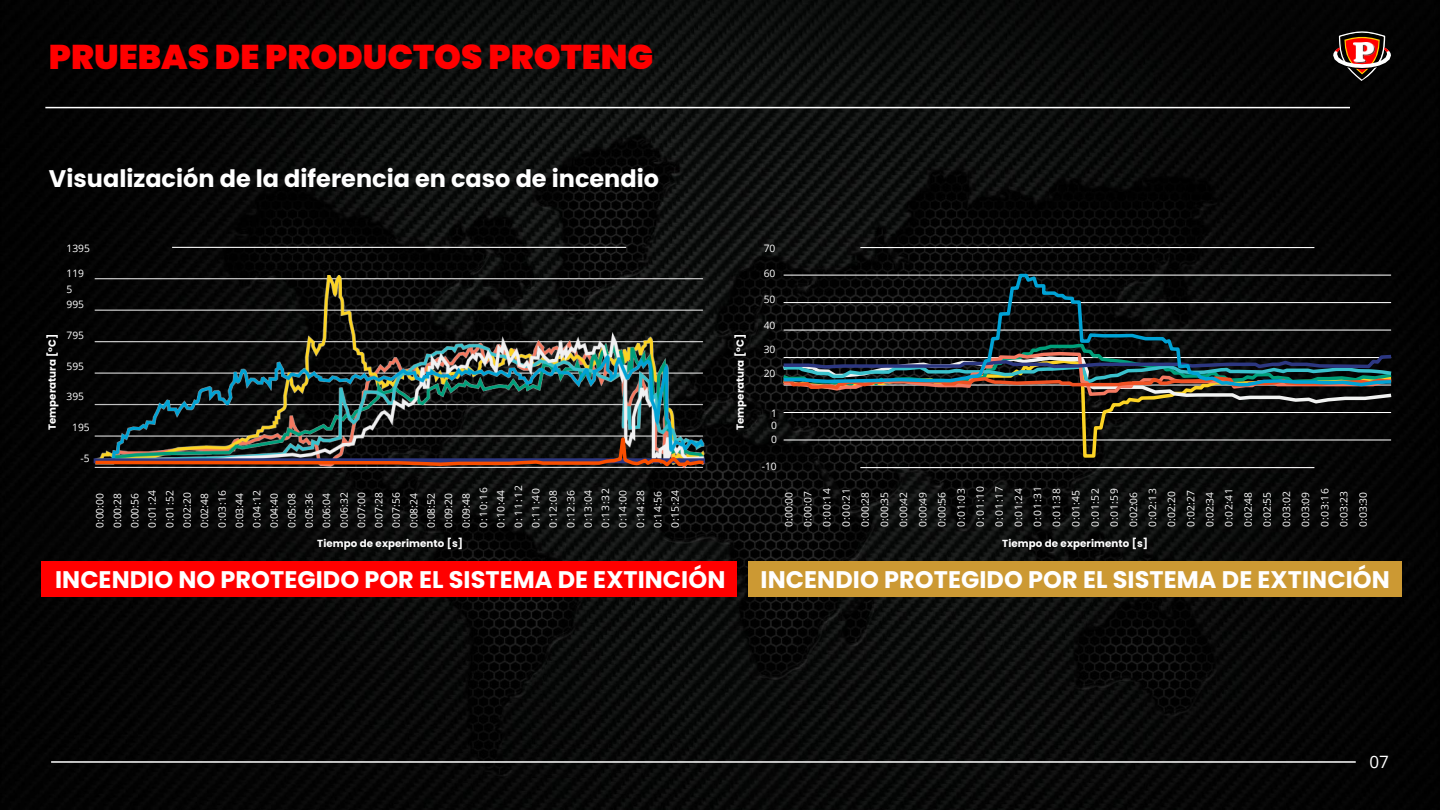
<style>
.page{position:relative;width:1440px;height:810px;background:#fff}
.page>*{position:absolute;margin:0;border:0;box-sizing:border-box;transform-origin:0 0}
.t1{font:900 34.2px "Poppins";color:#f00}
.t2{font:700 24px "Poppins";color:#fff}
.t3{font:17px "Open Sans";color:#fff}
.t4{font:10.3px "Open Sans";letter-spacing:.015em;color:#fff}
.t5{font:700 10.3px "Poppins";letter-spacing:.01em;color:#fff}
</style>
<div class="page">
<img style="left:1px;top:0;width:1438px;height:809px">
<svg style="left:1333px;top:31px;width:58px;height:50px;background:#5d392f"></svg>
<img style="left:1354px;top:42px;width:20px;height:20px">
<hr style="left:172px;top:247px;width:454px;height:1px;background:#fff">
<hr style="left:51px;top:761px;width:1305px;height:2px;background:#fff">
<div style="left:748px;top:561px;width:654px;height:36px;background:#c93"></div>
<hr style="left:860px;top:247px;width:454px;height:1px;background:#fff">
<hr style="left:860px;top:467px;width:454px;height:1px;background:#fff">
<img style="left:94px;top:275px;width:611px;height:155px">
<svg style="left:92px;top:430px;width:615px;height:39px;background:#463d36"></svg>
<hr style="left:45px;top:107px;width:1305px;height:1px;background:#fff">
<svg style="left:779px;top:405px;width:616px;height:54px;background:#151512"></svg>
<svg style="left:779px;top:342px;width:616px;height:63px;background:#292620"></svg>
<svg style="left:780px;top:272px;width:615px;height:116px;background:#1f2627"></svg>
<div style="left:83px;top:561px;width:654px;height:36px;background:#f00"></div>
<div style="left:41px;top:561px;width:654px;height:36px;background:#f00"></div>
<p class="t1" style="left:49px;top:33px;width:606px">PRUEBAS DE PRODUCTOS PROTENG</p>
<p class="t2" style="left:49px;top:162px;width:612px">Visualización de la diferencia en caso de incendio</p>
<p class="t4" style="left:67px;top:241px;width:25px">1395</p>
<p class="t4" style="left:67px;top:266px;width:19px">119</p>
<p class="t4" style="left:67px;top:282px;width:7px">5</p>
<p class="t4" style="left:67px;top:297px;width:19px">995</p>
<p class="t4" style="left:67px;top:328px;width:19px">795</p>
<p class="t4" style="left:67px;top:359px;width:19px">595</p>
<p class="t4" style="left:67px;top:389px;width:19px">395</p>
<p class="t4" style="left:72px;top:420px;width:19px">195</p>
<p class="t4" style="left:81px;top:451px;width:11px">-5</p>
<h3 class="t5" style="left:45px;top:430px;width:97px;rotate:-90deg">Temperatura [°C]</h3>
<p class="t5" style="left:733px;top:430px;width:97px;rotate:-90deg">Temperatura [°C]</p>
<p class="t4" style="left:764px;top:241px;width:13px">70</p>
<p class="t4" style="left:764px;top:266px;width:13px">60</p>
<p class="t4" style="left:764px;top:292px;width:13px">50</p>
<p class="t4" style="left:764px;top:318px;width:13px">40</p>
<p class="t4" style="left:764px;top:342px;width:13px">30</p>
<p class="t4" style="left:764px;top:366px;width:13px">20</p>
<p class="t4" style="left:771px;top:406px;width:7px">1</p>
<p class="t4" style="left:771px;top:418px;width:7px">0</p>
<p class="t4" style="left:771px;top:432px;width:7px">0</p>
<p class="t4" style="left:762px;top:459px;width:16px">-10</p>
<p class="t4" style="left:93px;top:528px;width:36px;rotate:-90deg">0:00:00</p>
<p class="t4" style="left:110px;top:528px;width:36px;rotate:-90deg">0:00:28</p>
<p class="t4" style="left:127px;top:528px;width:36px;rotate:-90deg">0:00:56</p>
<p class="t4" style="left:145px;top:528px;width:40px;rotate:-90deg">0:01:24</p>
<p class="t4" style="left:162px;top:528px;width:40px;rotate:-90deg">0:01:52</p>
<p class="t4" style="left:180px;top:528px;width:37px;rotate:-90deg">0:02:20</p>
<p class="t4" style="left:197px;top:528px;width:36px;rotate:-90deg">0:02:48</p>
<p class="t4" style="left:215px;top:528px;width:40px;rotate:-90deg">0:03:16</p>
<p class="t4" style="left:232px;top:528px;width:36px;rotate:-90deg">0:03:44</p>
<p class="t4" style="left:250px;top:528px;width:40px;rotate:-90deg">0:04:12</p>
<p class="t4" style="left:267px;top:528px;width:36px;rotate:-90deg">0:04:40</p>
<p class="t4" style="left:284px;top:528px;width:36px;rotate:-90deg">0:05:08</p>
<p class="t4" style="left:302px;top:528px;width:36px;rotate:-90deg">0:05:36</p>
<p class="t4" style="left:319px;top:528px;width:36px;rotate:-90deg">0:06:04</p>
<p class="t4" style="left:337px;top:528px;width:37px;rotate:-90deg">0:06:32</p>
<h3 class="t4" style="left:354px;top:528px;width:37px;rotate:-90deg">0:07:00</h3>
<p class="t4" style="left:372px;top:528px;width:37px;rotate:-90deg">0:07:28</p>
<p class="t4" style="left:389px;top:528px;width:37px;rotate:-90deg">0:07:56</p>
<p class="t4" style="left:406px;top:528px;width:36px;rotate:-90deg">0:08:24</p>
<p class="t4" style="left:424px;top:528px;width:36px;rotate:-90deg">0:08:52</p>
<p class="t4" style="left:441px;top:528px;width:36px;rotate:-90deg">0:09:20</p>
<p class="t4" style="left:459px;top:528px;width:36px;rotate:-90deg">0:09:48</p>
<p class="t4" style="left:476px;top:528px;width:42px;rotate:-90deg">0:10:16</p>
<p class="t4" style="left:494px;top:528px;width:40px;rotate:-90deg">0:10:44</p>
<p class="t4" style="left:511px;top:528px;width:45px;rotate:-90deg">0:11:12</p>
<p class="t4" style="left:528px;top:528px;width:41px;rotate:-90deg">0:11:40</p>
<p class="t4" style="left:546px;top:528px;width:40px;rotate:-90deg">0:12:08</p>
<p class="t4" style="left:563px;top:528px;width:40px;rotate:-90deg">0:12:36</p>
<p class="t4" style="left:581px;top:528px;width:40px;rotate:-90deg">0:13:04</p>
<p class="t4" style="left:598px;top:528px;width:41px;rotate:-90deg">0:13:32</p>
<p class="t4" style="left:616px;top:528px;width:40px;rotate:-90deg">0:14:00</p>
<p class="t4" style="left:633px;top:528px;width:40px;rotate:-90deg">0:14:28</p>
<p class="t4" style="left:651px;top:528px;width:38px;rotate:-90deg">0:14:56</p>
<p class="t4" style="left:668px;top:528px;width:40px;rotate:-90deg">0:15:24</p>
<p class="t4" style="left:781px;top:527px;width:36px;rotate:-90deg">0:00:00</p>
<p class="t4" style="left:801px;top:527px;width:37px;rotate:-90deg">0:00:07</p>
<p class="t4" style="left:820px;top:527px;width:40px;rotate:-90deg">0:00:14</p>
<p class="t4" style="left:839px;top:527px;width:40px;rotate:-90deg">0:00:21</p>
<p class="t4" style="left:858px;top:527px;width:36px;rotate:-90deg">0:00:28</p>
<p class="t4" style="left:877px;top:527px;width:36px;rotate:-90deg">0:00:35</p>
<p class="t4" style="left:896px;top:527px;width:36px;rotate:-90deg">0:00:42</p>
<p class="t4" style="left:915px;top:527px;width:36px;rotate:-90deg">0:00:49</p>
<p class="t4" style="left:934px;top:527px;width:36px;rotate:-90deg">0:00:56</p>
<p class="t4" style="left:954px;top:527px;width:40px;rotate:-90deg">0:01:03</p>
<p class="t4" style="left:973px;top:527px;width:42px;rotate:-90deg">0:01:10</p>
<p class="t4" style="left:992px;top:527px;width:42px;rotate:-90deg">0:01:17</p>
<p class="t4" style="left:1011px;top:527px;width:40px;rotate:-90deg">0:01:24</p>
<p class="t4" style="left:1030px;top:527px;width:42px;rotate:-90deg">0:01:31</p>
<p class="t4" style="left:1049px;top:527px;width:40px;rotate:-90deg">0:01:38</p>
<p class="t4" style="left:1069px;top:527px;width:38px;rotate:-90deg">0:01:45</p>
<p class="t4" style="left:1088px;top:527px;width:40px;rotate:-90deg">0:01:52</p>
<p class="t4" style="left:1107px;top:527px;width:40px;rotate:-90deg">0:01:59</p>
<p class="t4" style="left:1126px;top:527px;width:36px;rotate:-90deg">0:02:06</p>
<p class="t4" style="left:1145px;top:527px;width:40px;rotate:-90deg">0:02:13</p>
<p class="t4" style="left:1164px;top:527px;width:37px;rotate:-90deg">0:02:20</p>
<p class="t4" style="left:1183px;top:527px;width:38px;rotate:-90deg">0:02:27</p>
<p class="t4" style="left:1203px;top:527px;width:36px;rotate:-90deg">0:02:34</p>
<p class="t4" style="left:1222px;top:527px;width:40px;rotate:-90deg">0:02:41</p>
<p class="t4" style="left:1241px;top:527px;width:36px;rotate:-90deg">0:02:48</p>
<p class="t4" style="left:1260px;top:527px;width:36px;rotate:-90deg">0:02:55</p>
<p class="t4" style="left:1279px;top:527px;width:37px;rotate:-90deg">0:03:02</p>
<p class="t4" style="left:1298px;top:527px;width:36px;rotate:-90deg">0:03:09</p>
<p class="t4" style="left:1317px;top:527px;width:40px;rotate:-90deg">0:03:16</p>
<p class="t4" style="left:1336px;top:527px;width:37px;rotate:-90deg">0:03:23</p>
<p class="t4" style="left:1356px;top:527px;width:36px;rotate:-90deg">0:03:30</p>
<p class="t5" style="left:317px;top:536px;width:147px">Tiempo de experimento [s]</p>
<p class="t2" style="left:55px;top:563px;width:672px">INCENDIO NO PROTEGIDO POR EL SISTEMA DE EXTINCIÓN</p>
<h2 class="t5" style="left:1002px;top:536px;width:147px">Tiempo de experimento [s]</h2>
<h2 class="t2" style="left:761px;top:563px;width:631px">INCENDIO PROTEGIDO POR EL SISTEMA DE EXTINCIÓN</h2>
<p class="t3" style="left:1370px;top:750px;width:21px">07</p>
</div>
